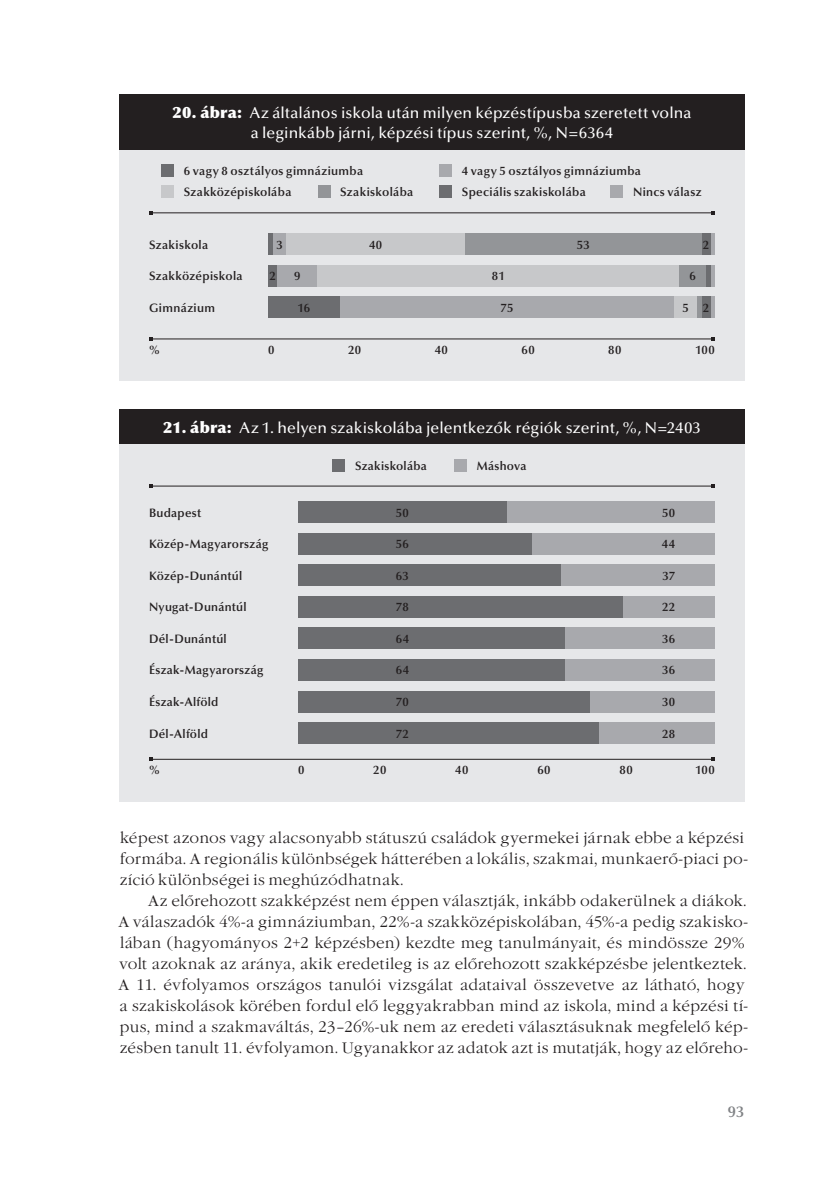
<style>
.page{position:relative;width:833px;height:1182px;background:#fff}
.page>*{position:absolute;margin:0;border:0;box-sizing:border-box;transform-origin:0 0}
.t1{font:15.75px/21px "Garamond Itc TEE Ligh";letter-spacing:.01em;color:#231f20}
.t2{font:500 15.75px/19.2px "Optima LT Std";letter-spacing:.01em;color:#fff;text-align:center}
.t3{font:600 15.75px "Optima LT Std";color:#808285}
.t4{font:600 12.25px "Optima LT Std";letter-spacing:.025em;color:#231f20}
.s1{font-weight:900}
</style>
<div class="page">
<div style="left:119px;top:94px;width:625px;height:287px;background:#e6e7e9"></div>
<div style="left:119px;top:94px;width:625px;height:56px;background:#231f20"></div>
<hr style="left:151px;top:212px;width:562px;height:1px;background:#231f20">
<div style="left:268px;top:234px;width:5px;height:21px;background:#6c6d70"></div>
<div style="left:268px;top:297px;width:71px;height:21px;background:#6c6d70"></div>
<div style="left:710px;top:234px;width:5px;height:21px;background:#a8a9ad"></div>
<svg style="left:710px;top:297px;width:4px;height:21px"></svg>
<div style="left:710px;top:265px;width:5px;height:21px;background:#a8a9ad"></div>
<div style="left:273px;top:234px;width:13px;height:21px;background:#a8a9ad"></div>
<div style="left:339px;top:297px;width:335px;height:21px;background:#a8a9ad"></div>
<div style="left:286px;top:234px;width:179px;height:21px;background:#c7c8ca"></div>
<div style="left:674px;top:297px;width:22px;height:21px;background:#c7c8ca"></div>
<div style="left:701px;top:234px;width:9px;height:21px;background:#6c6d70"></div>
<div style="left:701px;top:297px;width:9px;height:21px;background:#6c6d70"></div>
<div style="left:465px;top:234px;width:236px;height:21px;background:#939598"></div>
<hr style="left:697px;top:297px;width:4px;height:21px;background:#939598">
<div style="left:268px;top:265px;width:9px;height:21px;background:#6c6d70"></div>
<hr style="left:706px;top:265px;width:4px;height:21px;background:#6c6d70">
<div style="left:277px;top:265px;width:40px;height:21px;background:#a8a9ad"></div>
<div style="left:317px;top:265px;width:362px;height:21px;background:#c7c8ca"></div>
<div style="left:679px;top:265px;width:27px;height:21px;background:#939598"></div>
<hr style="left:151px;top:338px;width:562px;height:1px;background:#231f20">
<div style="left:161px;top:164px;width:13px;height:13px;background:#6c6d70"></div>
<div style="left:439px;top:185px;width:13px;height:13px;background:#6c6d70"></div>
<div style="left:439px;top:164px;width:13px;height:13px;background:#a8a9ad"></div>
<div style="left:161px;top:185px;width:13px;height:13px;background:#c7c8ca"></div>
<div style="left:318px;top:185px;width:12px;height:13px;background:#939598"></div>
<div style="left:610px;top:185px;width:13px;height:13px;background:#a8a9ad"></div>
<div style="left:119px;top:409px;width:625px;height:392px;background:#e6e7e9"></div>
<div style="left:119px;top:409px;width:625px;height:35px;background:#231f20"></div>
<hr style="left:151px;top:485px;width:562px;height:1px;background:#231f20">
<hr style="left:151px;top:758px;width:562px;height:1px;background:#231f20">
<div style="left:333px;top:458px;width:12px;height:13px;background:#6c6d70"></div>
<div style="left:454px;top:458px;width:13px;height:13px;background:#a8a9ad"></div>
<div style="left:298px;top:596px;width:325px;height:21px;background:#6c6d70"></div>
<div style="left:623px;top:596px;width:92px;height:21px;background:#a8a9ad"></div>
<div style="left:565px;top:627px;width:150px;height:21px;background:#a8a9ad"></div>
<div style="left:298px;top:627px;width:267px;height:21px;background:#6c6d70"></div>
<div style="left:531px;top:533px;width:184px;height:21px;background:#a8a9ad"></div>
<div style="left:298px;top:533px;width:233px;height:21px;background:#6c6d70"></div>
<div style="left:590px;top:690px;width:125px;height:21px;background:#a8a9ad"></div>
<div style="left:298px;top:690px;width:292px;height:21px;background:#6c6d70"></div>
<div style="left:560px;top:564px;width:155px;height:21px;background:#a8a9ad"></div>
<div style="left:298px;top:564px;width:262px;height:21px;background:#6c6d70"></div>
<div style="left:565px;top:659px;width:150px;height:21px;background:#a8a9ad"></div>
<div style="left:298px;top:659px;width:267px;height:21px;background:#6c6d70"></div>
<div style="left:598px;top:722px;width:117px;height:21px;background:#a8a9ad"></div>
<div style="left:298px;top:722px;width:300px;height:21px;background:#6c6d70"></div>
<div style="left:506px;top:501px;width:209px;height:21px;background:#a8a9ad"></div>
<div style="left:298px;top:501px;width:208px;height:21px;background:#6c6d70"></div>
<p class="t2" style="left:173px;top:104px;width:520px"><span class="s1">20. ábra:</span> Az általános iskola után milyen képzéstípusba szeretett volna a leginkább járni, képzési típus szerint, %, N=6364</p>
<p class="t4" style="left:184px;top:164px;width:181px">6 vagy 8 osztályos gimnáziumba</p>
<p class="t4" style="left:462px;top:164px;width:181px">4 vagy 5 osztályos gimnáziumba</p>
<p class="t4" style="left:184px;top:185px;width:109px">Szakközépiskolába</p>
<p class="t4" style="left:340px;top:185px;width:75px">Szakiskolába</p>
<p class="t4" style="left:633px;top:185px;width:70px">Nincs válasz</p>
<p class="t4" style="left:462px;top:185px;width:126px">Speciális szakiskolába</p>
<p class="t4" style="left:149px;top:237px;width:61px">Szakiskola</p>
<p class="t4" style="left:276px;top:237px;width:8px">3</p>
<p class="t4" style="left:369px;top:237px;width:15px">40</p>
<p class="t4" style="left:576px;top:237px;width:14px">53</p>
<p class="t4" style="left:702px;top:237px;width:8px">2</p>
<p class="t4" style="left:149px;top:269px;width:95px">Szakközépiskola</p>
<p class="t4" style="left:269px;top:269px;width:8px">2</p>
<p class="t4" style="left:294px;top:269px;width:8px">9</p>
<p class="t4" style="left:492px;top:269px;width:14px">81</p>
<p class="t4" style="left:689px;top:269px;width:8px">6</p>
<p class="t4" style="left:149px;top:300px;width:67px">Gimnázium</p>
<p class="t4" style="left:297px;top:300px;width:14px">16</p>
<p class="t4" style="left:500px;top:300px;width:15px">75</p>
<p class="t4" style="left:682px;top:300px;width:8px">5</p>
<p class="t4" style="left:702px;top:300px;width:8px">2</p>
<p class="t4" style="left:149px;top:342px;width:12px">%</p>
<p class="t4" style="left:268px;top:342px;width:8px">0</p>
<p class="t4" style="left:348px;top:342px;width:15px">20</p>
<p class="t4" style="left:435px;top:342px;width:15px">40</p>
<p class="t4" style="left:521px;top:342px;width:15px">60</p>
<p class="t4" style="left:608px;top:342px;width:15px">80</p>
<p class="t4" style="left:695px;top:342px;width:21px">100</p>
<p class="t2" style="left:163px;top:418px;width:539px"><span class="s1">21. ábra:</span> Az 1. helyen szakiskolába jelentkezők régiók szerint, %, N=2403</p>
<p class="t4" style="left:355px;top:458px;width:73px">Szakiskolába</p>
<p class="t4" style="left:476px;top:458px;width:51px">Máshova</p>
<p class="t4" style="left:149px;top:505px;width:54px">Budapest</p>
<p class="t4" style="left:396px;top:505px;width:15px">50</p>
<p class="t4" style="left:662px;top:505px;width:15px">50</p>
<p class="t4" style="left:149px;top:537px;width:121px">Közép-Magyarország</p>
<p class="t4" style="left:396px;top:537px;width:15px">56</p>
<p class="t4" style="left:661px;top:537px;width:15px">44</p>
<p class="t4" style="left:149px;top:568px;width:95px">Közép-Dunántúl</p>
<p class="t4" style="left:396px;top:568px;width:15px">63</p>
<p class="t4" style="left:662px;top:568px;width:14px">37</p>
<p class="t4" style="left:149px;top:600px;width:99px">Nyugat-Dunántúl</p>
<p class="t4" style="left:396px;top:600px;width:14px">78</p>
<p class="t4" style="left:662px;top:600px;width:15px">22</p>
<p class="t4" style="left:149px;top:631px;width:79px">Dél-Dunántúl</p>
<p class="t4" style="left:396px;top:631px;width:15px">64</p>
<p class="t4" style="left:662px;top:631px;width:15px">36</p>
<p class="t4" style="left:149px;top:663px;width:116px">Észak-Magyarország</p>
<p class="t4" style="left:396px;top:663px;width:15px">64</p>
<p class="t4" style="left:662px;top:663px;width:15px">36</p>
<p class="t4" style="left:149px;top:694px;width:71px">Észak-Alföld</p>
<p class="t4" style="left:396px;top:694px;width:14px">70</p>
<p class="t4" style="left:662px;top:694px;width:15px">30</p>
<p class="t4" style="left:149px;top:726px;width:60px">Dél-Alföld</p>
<p class="t4" style="left:396px;top:726px;width:15px">72</p>
<p class="t4" style="left:662px;top:726px;width:15px">28</p>
<p class="t4" style="left:149px;top:762px;width:12px">%</p>
<p class="t4" style="left:298px;top:762px;width:8px">0</p>
<p class="t4" style="left:373px;top:762px;width:15px">20</p>
<p class="t4" style="left:455px;top:762px;width:15px">40</p>
<p class="t4" style="left:537px;top:762px;width:15px">60</p>
<p class="t4" style="left:619px;top:762px;width:15px">80</p>
<p class="t4" style="left:695px;top:762px;width:21px">100</p>
<p class="t1" style="left:120px;top:827px;width:629px">képest azonos vagy alacsonyabb státuszú családok gyermekei járnak ebbe a képzési formába. A regionális különbségek hátterében a lokális, szakmai, munkaerő-piaci po&shy;zíció különbségei is meghúzódhatnak.</p>
<p class="t1" style="left:118px;top:890px;width:630px;text-indent:30px">Az előrehozott szakképzést nem éppen választják, inkább odakerülnek a diákok.<br>A válaszadók 4%-a gimnáziumban, 22%-a szakközépiskolában, 45%-a pedig szakisko&shy;lában (hagyományos 2+2 képzésben) kezdte meg tanulmányait, és mindössze 29% volt azoknak az aránya, akik eredetileg is az előrehozott szakképzésbe jelentkeztek.<br>A 11. évfolyamos országos tanulói vizsgálat adataival összevetve az látható, hogy a szakiskolások körében fordul elő leggyakrabban mind az iskola, mind a képzési tí&shy;pus, mind a szakmaváltás, 23–26%-uk nem az eredeti választásuknak megfelelő kép&shy;zésben tanult 11. évfolyamon. Ugyanakkor az adatok azt is mutatják, hogy az előreho-</p>
<p class="t3" style="left:727px;top:1101px;width:18px">93</p>
</div>
